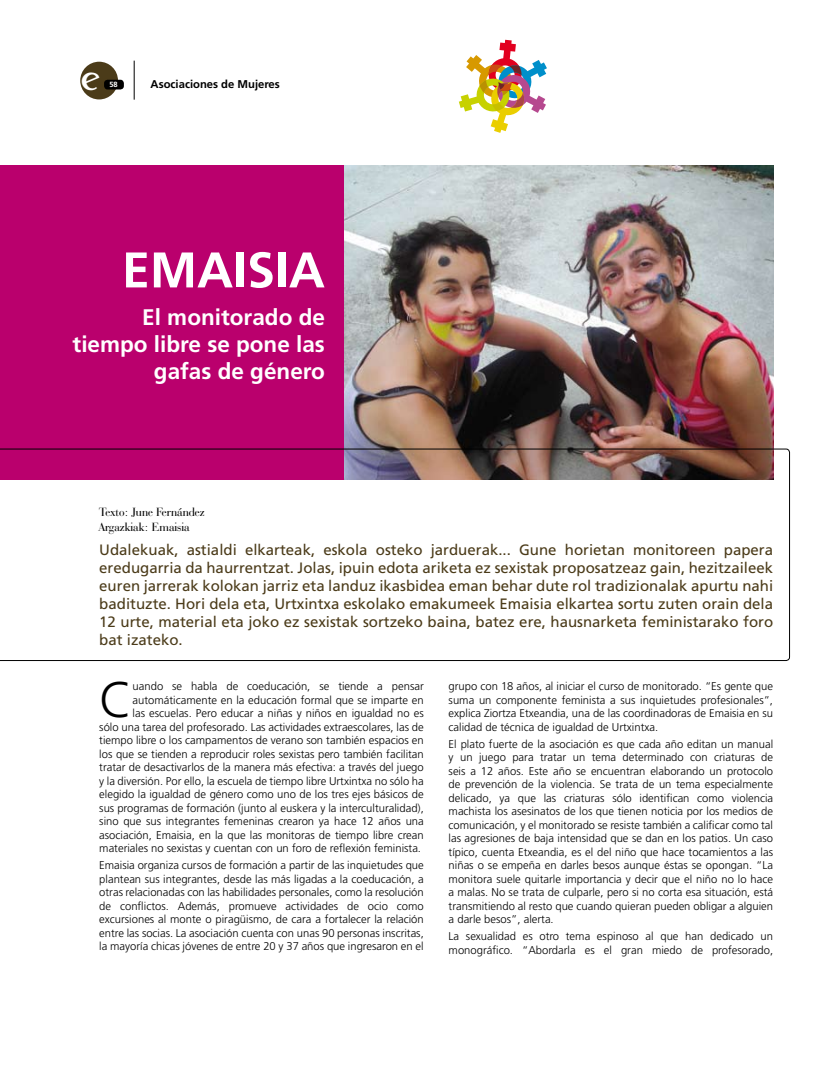
<style>
.page{position:relative;width:837px;height:1085px;background:#fff}
.page>*{position:absolute;margin:0;border:0;box-sizing:border-box;transform-origin:0 0}
.t1{font:700 50px "Frutiger";color:#fff}
.t2{font:300 49.88px "Frutiger";color:#000}
.t3{font:30.62px "Buttplug Taft";color:#fff}
.t4{font:700 22.5px/27px "Frutiger";color:#fff;text-align:right}
.t5{font:15px/18px "Frutiger";color:#4b3b19;text-align:justify}
.t6{font:12.5px/15px "Bauer Bodoni BT";color:#000}
.t7{font:300 11.25px/13.5px "Frutiger";color:#000;text-align:justify}
.t8{font:700 11.25px "Frutiger";color:#000}
.t9{font:700 7.5px "Frutiger";color:#fff}
</style>
<div class="page">
<div style="left:80px;top:62px;width:38px;height:37px;background:#4b3b19;border-radius:50%"></div>
<div style="left:104px;top:80px;width:20px;height:9px;background:#000;border-radius:4px"></div>
<hr style="left:134px;top:61px;width:1px;height:39px;background:#000">
<svg style="left:458px;top:40px;width:88px;height:93px"></svg>
<div style="left:0;top:166px;width:347px;height:314px;background:#ba006d"></div>
<img style="left:344px;top:166px;width:428px;height:283px">
<svg style="left:0;top:449px;width:789px;height:211px"></svg>
<p class="t3" style="left:81px;top:60px;width:20px">e</p>
<p class="t9" style="left:109px;top:80px;width:10px">58</p>
<p class="t8" style="left:150px;top:78px;width:131px">Asociaciones de Mujeres</p>
<p class="t1" style="left:122px;top:240px;width:204px">EMAISIA</p>
<p class="t4" style="left:73px;top:303px;width:254px">El monitorado de tiempo libre se pone las gafas de género</p>
<p class="t6" style="left:99px;top:504px;width:107px">Texto: June Fernández<br>Argazkiak: Emaisia</p>
<p class="t5" style="left:99px;top:540px;width:675px">Udalekuak, astialdi elkarteak, eskola osteko jarduerak... Gune horietan monitoreen papera eredugarria da haurrentzat. Jolas, ipuin edota ariketa ez sexistak proposatzeaz gain, hezitzaileek euren jarrerak kolokan jarriz eta landuz ikasbidea eman behar dute rol tradizionalak apurtu nahi badituzte. Hori dela eta, Urtxintxa eskolako emakumeek Emaisia elkartea sortu zuten orain dela 12 urte, material eta joko ez sexistak sortzeko baina, batez ere, hausnarketa feministarako foro bat izateko.</p>
<p class="t2" style="left:99px;top:671px;width:35px">C</p>
<p class="t7" style="left:99px;top:679px;width:326px;text-align:right">uando se habla de coeducación, se tiende a pensar automáticamente en la educación formal que se imparte en<br>las escuelas. Pero educar a niñas y niños en igualdad no es<br>sólo una tarea del profesorado. Las actividades extraescolares, las de tiempo libre o los campamentos de verano son también espacios en los que se tienden a reproducir roles sexistas pero también facilitan tratar de desactivarlos de la manera más efectiva: a través del juego y la diversión. Por ello, la escuela de tiempo libre Urtxintxa no sólo ha elegido la igualdad de género como uno de los tres ejes básicos de sus programas de formación (junto al euskera y la interculturalidad), sino que sus integrantes femeninas crearon ya hace 12 años una asociación, Emaisia, en la que las monitoras de tiempo libre crean materiales no sexistas y cuentan con un foro de reflexión feminista.</p>
<p class="t7" style="left:99px;top:858px;width:326px">Emaisia organiza cursos de formación a partir de las inquietudes que plantean sus integrantes, desde las más ligadas a la coeducación, a otras relacionadas con las habilidades personales, como la resolución de conflictos. Además, promueve actividades de ocio como excursiones al monte o piragüismo, de cara a fortalecer la relación entre las socias. La asociación cuenta con unas 90 personas inscritas, la mayoría chicas jóvenes de entre 20 y 37 años que ingresaron en el</p>
<p class="t7" style="left:448px;top:679px;width:326px">grupo con 18 años, al iniciar el curso de monitorado. “Es gente que suma un componente feminista a sus inquietudes profesionales”, explica Ziortza Etxeandia, una de las coordinadoras de Emaisia en su calidad de técnica de igualdad de Urtxintxa.</p>
<p class="t7" style="left:448px;top:737px;width:326px">El plato fuerte de la asociación es que cada año editan un manual y un juego para tratar un tema determinado con criaturas de seis a 12 años. Este año se encuentran elaborando un protocolo de prevención de la violencia. Se trata de un tema especialmente delicado, ya que las criaturas sólo identifican como violencia machista los asesinatos de los que tienen noticia por los medios de comunicación, y el monitorado se resiste también a calificar como tal las agresiones de baja intensidad que se dan en los patios. Un caso típico, cuenta Etxeandia, es el del niño que hace tocamientos a las niñas o se empeña en darles besos aunque éstas se opongan. “La monitora suele quitarle importancia y decir que el niño no lo hace a malas. No se trata de culparle, pero si no corta esa situación, está transmitiendo al resto que cuando quieran pueden obligar a alguien a darle besos”, alerta.</p>
<p class="t7" style="left:448px;top:929px;width:326px">La sexualidad es otro tema espinoso al que han dedicado un monográfico. “Abordarla es el gran miedo de profesorado,</p>
</div>
